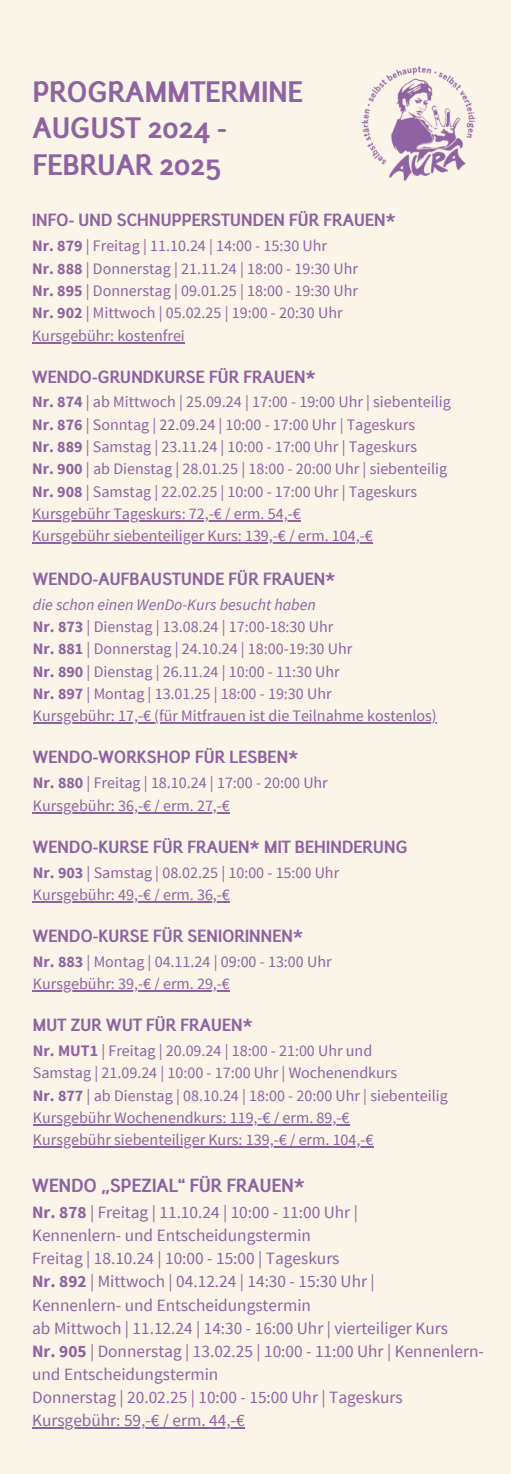
<style>
.page{position:relative;width:511px;height:1474px;background:#fbf4e8}
.page>*{position:absolute;margin:0;border:0;box-sizing:border-box;transform-origin:0 0}
.t1{font:700 26.78px/36.8px "Junction";color:#8f62a1}
.t2{font:17.32px/23.1px "Source Sans Pro";color:#8f62a1}
.t3{font:700 17.32px "Junction";color:#8f62a1}
.t4{font:16.1px/22.4px "Source Sans Pro";color:#8f62a1}
.t5{font:700 16.1px "Junction";color:#8f62a1}
.s1{font-weight:700}
.s2{font-style:italic}
.s3{font-family:"Noto Sans"}
</style>
<div class="page">
<img style="left:357px;top:62px;width:122px;height:122px">
<hr style="left:33px;top:723px;width:403px;height:1px;background:#8f62a1">
<hr style="left:33px;top:812px;width:197px;height:1px;background:#8f62a1">
<hr style="left:33px;top:901px;width:197px;height:1px;background:#8f62a1">
<hr style="left:33px;top:990px;width:197px;height:2px;background:#8f62a1">
<hr style="left:33px;top:1124px;width:316px;height:2px;background:#8f62a1">
<hr style="left:33px;top:1147px;width:340px;height:1px;background:#8f62a1">
<hr style="left:32px;top:342px;width:153px;height:1px;background:#8f62a1">
<hr style="left:32px;top:520px;width:268px;height:2px;background:#8f62a1">
<hr style="left:32px;top:543px;width:340px;height:1px;background:#8f62a1">
<hr style="left:32px;top:1428px;width:212px;height:1px;background:#8f62a1">
<h1 class="t1" style="left:33px;top:77px;width:271px">PROGRAMMTERMINE<br>AUGUST 2024 -<br>FEBRUAR 2025</h1>
<p class="t5" style="left:32px;top:214px;width:365px">INFO- UND SCHNUPPERSTUNDEN FÜR FRAUEN*</p>
<p class="t4" style="left:32px;top:234px;width:327px"><span class="s1">Nr. 879</span> | Freitag | 11.10.24 | 14:00 - 15:30 Uhr<br><span class="s1">Nr. 888</span> | Donnerstag | 21.11.24 | 18:00 - 19:30 Uhr <span class="s1">Nr. 895</span> | Donnerstag | 09.01.25 | 18:00 - 19:30 Uhr <span class="s1">Nr. 902</span> | Mittwoch | 05.02.25 | 19:00 - 20:30 Uhr Kursgebühr: kostenfrei</p>
<p class="t5" style="left:32px;top:370px;width:285px">WENDO-GRUNDKURSE FÜR FRAUEN*</p>
<p class="t4" style="left:32px;top:391px;width:420px"><span class="s1">Nr. 874</span> | ab Mittwoch | 25.09.24 | 17:00 - 19:00 Uhr | siebenteilig <span class="s1">Nr. 876</span> | Sonntag | 22.09.24 | 10:00 - 17:00 Uhr | Tageskurs<br><span class="s1">Nr. 889</span> | Samstag | 23.11.24 | 10:00 - 17:00 Uhr | Tageskurs<br><span class="s1">Nr. 900</span> | ab Dienstag | 28.01.25 | 18:00 - 20:00 Uhr | siebenteilig <span class="s1">Nr. 908</span> | Samstag | 22.02.25 | 10:00 - 17:00 Uhr | Tageskurs Kursgebühr Tageskurs: 72,-€ / erm. 54,-€<br>Kursgebühr siebenteiliger Kurs: 139,-€ / erm. 104,-€</p>
<p class="t5" style="left:33px;top:573px;width:304px">WENDO-AUFBAUSTUNDE FÜR FRAUEN*</p>
<p class="t4" style="left:33px;top:593px;width:405px"><span class="s2">die schon einen WenDo-Kurs besucht haben<br></span><span class="s1">Nr. 873</span> | Dienstag | 13.08.24 | 17:00-18:30 Uhr<br><span class="s1">Nr. 881</span> | Donnerstag | 24.10.24 | 18:00-19:30 Uhr<br><span class="s1">Nr. 890</span> | Dienstag | 26.11.24 | 10:00 - 11:30 Uhr<br><span class="s1">Nr. 897</span> | Montag | 13.01.25 | 18:00 - 19:30 Uhr<br>Kursgebühr: 17,-€ (für Mitfrauen ist die Teilnahme kostenlos)</p>
<p class="t5" style="left:33px;top:751px;width:267px">WENDO-WORKSHOP FÜR LESBEN*</p>
<p class="t4" style="left:33px;top:771px;width:296px"><span class="s1">Nr. 880</span> | Freitag | 18.10.24 | 17:00 - 20:00 Uhr<br>Kursgebühr: 36,-€ / erm. 27,-€</p>
<p class="t5" style="left:33px;top:841px;width:376px">WENDO-KURSE FÜR FRAUEN* MIT BEHINDERUNG</p>
<p class="t4" style="left:33px;top:861px;width:308px"><span class="s1">Nr. 903</span> | Samstag | 08.02.25 | 10:00 - 15:00 Uhr<br>Kursgebühr: 49,-€ / erm. 36,-€</p>
<p class="t5" style="left:33px;top:930px;width:272px">WENDO-KURSE FÜR SENIORINNEN*</p>
<p class="t4" style="left:33px;top:950px;width:300px"><span class="s1">Nr. 883</span> | Montag | 04.11.24 | 09:00 - 13:00 Uhr<br>Kursgebühr: 39,-€ / erm. 29,-€</p>
<p class="t5" style="left:33px;top:1019px;width:221px">MUT ZUR WUT FÜR FRAUEN*</p>
<p class="t4" style="left:33px;top:1039px;width:416px"><span class="s1">Nr. MUT1</span> | Freitag | 20.09.24 | 18:00 - 21:00 Uhr und<br>Samstag | 21.09.24 | 10:00 - 17:00 Uhr | Wochenendkurs<br><span class="s1">Nr. 877</span> | ab Dienstag | 08.10.24 | 18:00 - 20:00 Uhr | siebenteilig Kursgebühr Wochenendkurs: 119,-€ / erm. 89,-€<br>Kursgebühr siebenteiliger Kurs: 139,-€ / erm. 104,-€</p>
<p class="t3" style="left:32px;top:1179px;width:274px">WENDO <span class="s3">„</span>SPEZIAL“ FÜR FRAUEN*</p>
<p class="t2" style="left:32px;top:1200px;width:453px"><span class="s1">Nr. 878</span> | Freitag | 11.10.24 | 10:00 - 11:00 Uhr |<br>Kennenlern- und Entscheidungstermin<br>Freitag | 18.10.24 | 10:00 - 15:00 | Tageskurs<br><span class="s1">Nr. 892</span> | Mittwoch | 04.12.24 | 14:30 - 15:30 Uhr |<br>Kennenlern- und Entscheidungstermin<br>ab Mittwoch | 11.12.24 | 14:30 - 16:00 Uhr | vierteiliger Kurs<br><span class="s1">Nr. 905</span> | Donnerstag | 13.02.25 | 10:00 - 11:00 Uhr | Kennenlern&shy;und Entscheidungstermin<br>Donnerstag | 20.02.25 | 10:00 - 15:00 Uhr | Tageskurs Kursgebühr: 59,-€ / erm. 44,-€</p>
</div>
